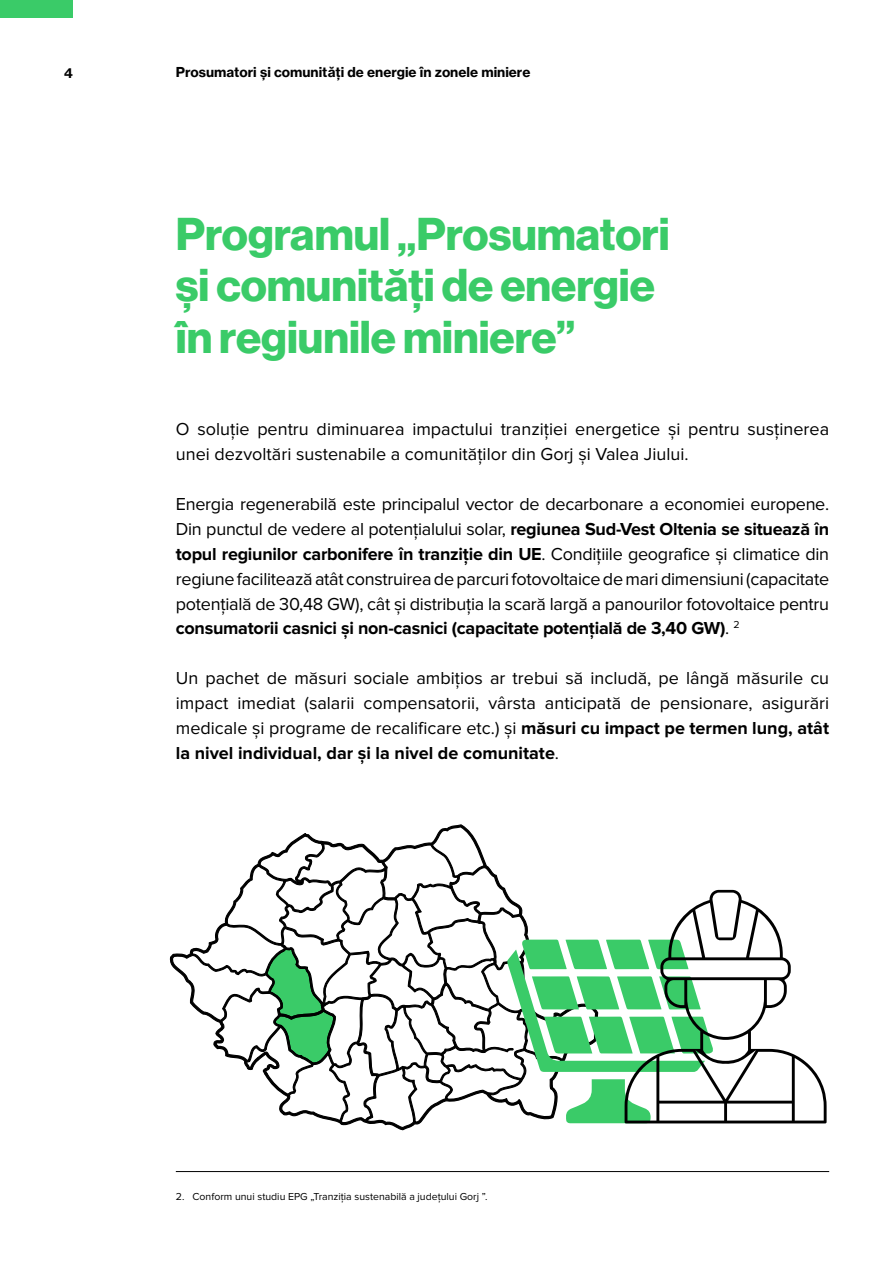
<style>
.page{position:relative;width:893px;height:1263px;background:#fff}
.page>*{position:absolute;margin:0;border:0;box-sizing:border-box;transform-origin:0 0}
.t1{font:700 45px/51.6px "Neue Haas Display";color:#3acb68}
.t2{font:18px/24.9px "Proxima Nova";color:#000;text-align:justify}
.t3{font:700 13.5px "Neue Haas Grotesk Text";color:#000}
.t4{font:10.5px "Proxima Nova";color:#000}
.s1{font-weight:700}
</style>
<div class="page">
<div style="left:0;top:0;width:72px;height:17px;background:#3acb68"></div>
<svg style="left:169px;top:824px;width:430px;height:307px"></svg>
<svg style="left:256px;top:947px;width:79px;height:133px"></svg>
<hr style="left:176px;top:1171px;width:653px;height:1px;background:#000">
<svg style="left:566px;top:1079px;width:59px;height:44px"></svg>
<svg style="left:507px;top:939px;width:118px;height:133px"></svg>
<svg style="left:625px;top:890px;width:202px;height:233px"></svg>
<p class="t3" style="left:64px;top:64px;width:10px">4</p>
<p class="t3" style="left:176px;top:64px;width:356px">Prosumatori și comunități de energie în zonele miniere</p>
<h1 class="t1" style="left:176px;top:209px;width:495px">Programul „Prosumatori și comunități de energie în regiunile miniere”</h1>
<p class="t2" style="left:176px;top:417px;width:655px">O soluție pentru diminuarea impactului tranziției energetice și pentru susținerea unei dezvoltări sustenabile a comunităților din Gorj și Valea Jiului.</p>
<p class="t2" style="left:176px;top:492px;width:655px">Energia regenerabilă este principalul vector de decarbonare a economiei europene.<br>Din punctul de vedere al potențialului solar, <span class="s1">regiunea Sud-Vest Oltenia se situează în topul regiunilor carbonifere în tranziție din UE</span>. Condițiile geografice și climatice din regiune facilitează atât construirea de parcuri fotovoltaice de mari dimensiuni (capacitate potențială de 30,48 GW), cât și distribuția la scară largă a panourilor fotovoltaice pentru <span class="s1">consumatorii casnici și non-casnici (capacitate potențială de 3,40 GW)</span>. <sup>2</sup></p>
<p class="t2" style="left:176px;top:666px;width:655px">Un pachet de măsuri sociale ambițios ar trebui să includă, pe lângă măsurile cu impact imediat (salarii compensatorii, vârsta anticipată de pensionare, asigurări medicale și programe de recalificare etc.) și <span class="s1">măsuri cu impact pe termen lung, atât la nivel individual, dar și la nivel de comunitate</span>.</p>
<p class="t4" style="left:176px;top:1190px;width:313px">2. Conform unui studiu EPG „Tranziția sustenabilă a județului Gorj ”.</p>
</div>
